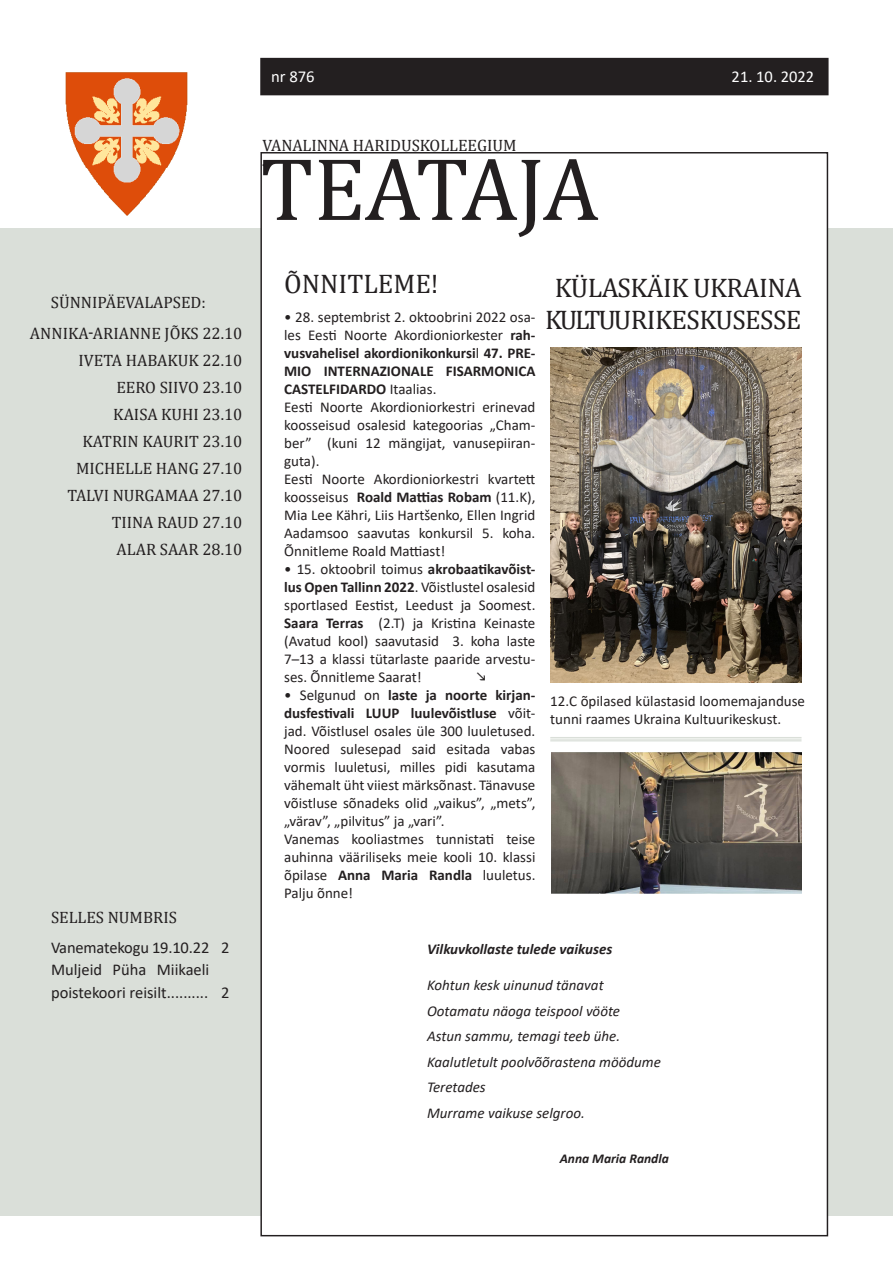
<style>
.page{position:relative;width:893px;height:1263px;background:#fff}
.page>*{position:absolute;margin:0;border:0;box-sizing:border-box;transform-origin:0 0}
.t1{font:90px "Cambria";letter-spacing:-.015em;color:#231f20}
.t2{font:27px "Cambria";letter-spacing:-.02em;color:#231f20}
.t3{font:27px "Cambria";color:#231f20}
.t4{font:16.65px "Calibri";color:#fff}
.t5{font:16.5px "Cambria";color:#231f20}
.t6{font:16.5px/22.5px "Calibri";color:#231f20}
.t7{font:16.5px "Calibri";color:#fff}
.t8{font:16.5px "Myriad Pro";color:#231f20}
.t9{font:15px/18px "Calibri";color:#231f20;text-align:justify}
.t10{font:700 15px/18px "Calibri";color:#231f20;text-align:justify}
.t11{font:italic 15px "Calibri";color:#231f20}
.t12{font:italic 700 15px "Calibri";color:#231f20}
.t13{font:italic 700 13.5px "Calibri";color:#231f20}
.s1{font-weight:400}
.s2{font-weight:700}
</style>
<div class="page">
<div style="left:1px;top:228px;width:892px;height:987px;background:#dadfd9"></div>
<div style="left:261px;top:153px;width:566px;height:1083px;background:#fff"></div>
<div style="left:260px;top:58px;width:568px;height:37px;background:#231f20"></div>
<img style="left:65px;top:72px;width:123px;height:144px">
<img style="left:550px;top:348px;width:251px;height:335px">
<img style="left:552px;top:753px;width:249px;height:140px">
<hr style="left:550px;top:737px;width:251px;height:1px;background:#dadfd9">
<hr style="left:550px;top:739px;width:251px;height:1px;background:#dadfd9">
<hr style="left:550px;top:740px;width:251px;height:1px;background:#dadfd9">
<p class="t4" style="left:271px;top:65px;width:45px">nr 876</p>
<p class="t7" style="left:732px;top:65px;width:84px">21. 10. 2022</p>
<p class="t5" style="left:51px;top:293px;width:156px">SÜNNIPÄEVALAPSED:</p>
<p class="t5" style="left:30px;top:324px;width:214px">ANNIKA-ARIANNE JÕKS 22.10</p>
<p class="t5" style="left:79px;top:351px;width:165px">IVETA HABAKUK 22.10</p>
<p class="t5" style="left:116px;top:378px;width:128px">EERO SIIVO 23.10</p>
<p class="t5" style="left:113px;top:405px;width:131px">KAISA KUHI 23.10</p>
<p class="t5" style="left:83px;top:432px;width:161px">KATRIN KAURIT 23.10</p>
<p class="t5" style="left:76px;top:459px;width:168px">MICHELLE HANG 27.10</p>
<p class="t5" style="left:68px;top:486px;width:176px">TALVI NURGAMAA 27.10</p>
<p class="t5" style="left:112px;top:513px;width:132px">TIINA RAUD 27.10</p>
<p class="t5" style="left:117px;top:540px;width:127px">ALAR SAAR 28.10</p>
<p class="t5" style="left:51px;top:907px;width:127px">SELLES NUMBRIS</p>
<p class="t6" style="left:51px;top:936px;width:160px">Vanematekogu 19.10.22</p>
<p class="t6" style="left:51px;top:958px;width:160px">Muljeid Püha Miikaeli poistekoori reisilt..........</p>
<p class="t6" style="left:221px;top:936px;width:10px">2</p>
<p class="t6" style="left:221px;top:981px;width:10px">2</p>
<p class="t5" style="left:263px;top:136px;width:256px">VANALINNA HARIDUSKOLLEEGIUM</p>
<p class="t8" style="left:262px;top:150px;width:5px">.</p>
<p class="t1" style="left:260px;top:136px;width:340px">TEATAJA</p>
<p class="t3" style="left:284px;top:268px;width:156px">ÕNNITLEME!</p>
<p class="t10" style="left:284px;top:308px;width:253px"><span class="s1">• 28. septembrist 2. oktoobrini 2022 osa&shy;les Eesti Noorte Akordioniorkester</span> rah&shy;vusvahelisel akordionikonkursi<span class="s1">l</span> 47. PRE-MIO INTERNAZIONALE FISARMONICA CASTELFIDARDO <span class="s1">Itaalias.</span></p>
<p class="t9" style="left:284px;top:398px;width:253px">Eesti Noorte Akordioniorkestri erinevad koosseisud osalesid kategoorias „Cham&shy;ber” (kuni 12 mängijat, vanusepiiran&shy;guta).</p>
<p class="t9" style="left:284px;top:470px;width:253px">Eesti Noorte Akordioniorkestri kvartett koosseisus <span class="s2">Roald Mattias Robam</span> (11.K), Mia Lee Kähri, Liis Hartšenko, Ellen Ingrid Aadamsoo saavutas konkursil 5. koha.<br>Õnnitleme Roald Mattiast!</p>
<p class="t9" style="left:284px;top:560px;width:253px">• 15. oktoobril toimus <span class="s2">akrobaatikavõist&shy;lus Open Tallinn 2022</span>. Võistlustel osalesid sportlased Eestist, Leedust ja Soomest.<br><span class="s2">Saara Terras</span> (2.T) ja Kristina Keinaste (Avatud kool) saavutasid 3. koha laste 7–13 a klassi tütarlaste paaride arvestu&shy;ses. Õnnitleme Saarat!</p>
<p class="t9" style="left:284px;top:686px;width:253px">• Selgunud on <span class="s2">laste ja noorte kirjan&shy;dusfestivali LUUP luulevõistluse</span> võit&shy;jad. Võistlusel osales üle 300 luuletused.<br>Noored sulesepad said esitada vabas vormis luuletusi, milles pidi kasutama vähemalt üht viiest märksõnast. Tänavuse võistluse sõnadeks olid „vaikus”, „mets”, „värav”, „pilvitus” ja „vari”.</p>
<p class="t9" style="left:284px;top:830px;width:253px">Vanemas kooliastmes tunnistati teise auhinna vääriliseks meie kooli 10. klassi õpilase <span class="s2">Anna Maria Randla</span> luuletus.<br>Palju õnne!</p>
<p class="t2" style="left:555px;top:271px;width:248px">KÜLASKÄIK UKRAINA</p>
<p class="t2" style="left:545px;top:304px;width:258px">KULTUURIKESKUSESSE</p>
<p class="t9" style="left:550px;top:691px;width:256px">12.C õpilased külastasid loomemajanduse tunni raames Ukraina Kultuurikeskust.</p>
<p class="t12" style="left:427px;top:939px;width:187px">Vilkuvkollaste tulede vaikuses</p>
<p class="t11" style="left:427px;top:975px;width:178px">Kohtun kesk uinunud tänavat</p>
<p class="t11" style="left:427px;top:1000px;width:194px">Ootamatu näoga teispool vööte</p>
<p class="t11" style="left:427px;top:1026px;width:195px">Astun sammu, temagi teeb ühe.</p>
<p class="t11" style="left:427px;top:1051px;width:235px">Kaalutletult poolvõõrastena möödume</p>
<p class="t11" style="left:427px;top:1077px;width:60px">Teretades</p>
<p class="t11" style="left:427px;top:1102px;width:159px">Murrame vaikuse selgroo.</p>
<p class="t13" style="left:560px;top:1148px;width:111px">Anna Maria Randla</p>
</div>
